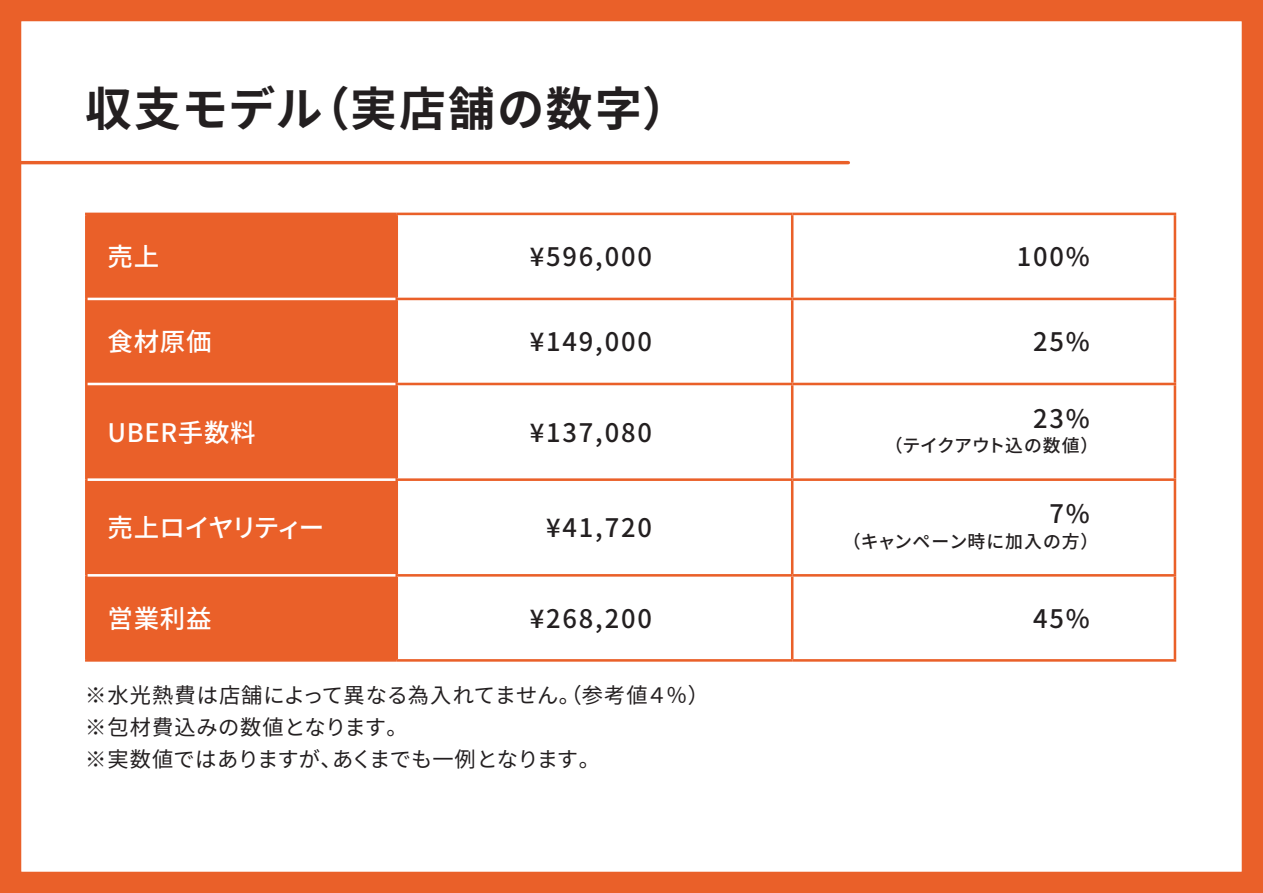
<style>
.page{position:relative;width:1263px;height:893px;background:#fff}
.page>*{position:absolute;margin:0;border:0;box-sizing:border-box;transform-origin:0 0}
.t1{font:700 46.8px "Source Han Sans";letter-spacing:.05em;color:#231f20}
.t2{font:500 25.5px "Source Han Sans";letter-spacing:.07em;color:#231f20}
.t3{font:500 25.5px "Source Han Sans";letter-spacing:.025em;color:#fff}
.t4{font:500 25.5px "Source Han Sans";letter-spacing:-.075em;color:#fff}
.t5{font:21.3px/32px "Source Han Sans";letter-spacing:.01em;color:#231f20}
.t6{font:500 17.85px "Source Han Sans";letter-spacing:.045em;color:#231f20}
.t7{font:500 17.85px "Source Han Sans";letter-spacing:-.01em;color:#231f20}
</style>
<div class="page">
<div style="left:0;top:0;width:1263px;height:893px;border:21px solid #ea6029"></div>
<hr style="left:0;top:161px;width:848px;height:3px;background:#ea6029">
<div style="left:88px;top:215px;width:307px;height:444px;background:#ea6029"></div>
<hr style="left:85px;top:213px;width:312px;height:2px;background:#ea6029">
<hr style="left:85px;top:215px;width:3px;height:84px;background:#ea6029">
<hr style="left:397px;top:213px;width:395px;height:2px;background:#ea6029">
<hr style="left:395px;top:215px;width:3px;height:83px;background:#ea6029">
<hr style="left:792px;top:213px;width:384px;height:2px;background:#ea6029">
<hr style="left:791px;top:215px;width:2px;height:83px;background:#ea6029">
<hr style="left:1174px;top:215px;width:2px;height:83px;background:#ea6029">
<hr style="left:85px;top:299px;width:3px;height:85px;background:#ea6029">
<hr style="left:395px;top:298px;width:397px;height:2px;background:#ea6029">
<hr style="left:395px;top:300px;width:3px;height:83px;background:#ea6029">
<hr style="left:792px;top:298px;width:384px;height:2px;background:#ea6029">
<hr style="left:791px;top:300px;width:2px;height:83px;background:#ea6029">
<hr style="left:1174px;top:300px;width:2px;height:83px;background:#ea6029">
<hr style="left:85px;top:384px;width:3px;height:96px;background:#ea6029">
<hr style="left:395px;top:383px;width:397px;height:2px;background:#ea6029">
<hr style="left:395px;top:385px;width:3px;height:93px;background:#ea6029">
<hr style="left:792px;top:383px;width:384px;height:2px;background:#ea6029">
<hr style="left:791px;top:385px;width:2px;height:93px;background:#ea6029">
<hr style="left:1174px;top:385px;width:2px;height:93px;background:#ea6029">
<hr style="left:85px;top:480px;width:3px;height:95px;background:#ea6029">
<hr style="left:395px;top:478px;width:397px;height:3px;background:#ea6029">
<hr style="left:395px;top:481px;width:3px;height:93px;background:#ea6029">
<hr style="left:792px;top:478px;width:384px;height:3px;background:#ea6029">
<hr style="left:791px;top:481px;width:2px;height:93px;background:#ea6029">
<hr style="left:1174px;top:481px;width:2px;height:93px;background:#ea6029">
<hr style="left:85px;top:575px;width:3px;height:84px;background:#ea6029">
<hr style="left:395px;top:574px;width:397px;height:3px;background:#ea6029">
<hr style="left:395px;top:577px;width:3px;height:82px;background:#ea6029">
<hr style="left:792px;top:574px;width:384px;height:3px;background:#ea6029">
<hr style="left:791px;top:577px;width:2px;height:82px;background:#ea6029">
<hr style="left:1174px;top:577px;width:2px;height:82px;background:#ea6029">
<hr style="left:85px;top:659px;width:312px;height:3px;background:#ea6029">
<hr style="left:397px;top:659px;width:395px;height:3px;background:#ea6029">
<hr style="left:792px;top:659px;width:384px;height:3px;background:#ea6029">
<hr style="left:88px;top:298px;width:307px;height:2px;background:#fff">
<hr style="left:88px;top:383px;width:307px;height:2px;background:#fff">
<hr style="left:88px;top:478px;width:307px;height:3px;background:#fff">
<hr style="left:88px;top:574px;width:307px;height:3px;background:#fff">
<h1 class="t1" style="left:85px;top:83px;width:605px">収支モデル（実店舗の数字）</h1>
<p class="t3" style="left:108px;top:242px;width:53px">売上</p>
<p class="t2" style="left:530px;top:242px;width:123px">¥596,000</p>
<p class="t2" style="left:1017px;top:242px;width:74px">100%</p>
<p class="t3" style="left:108px;top:327px;width:105px">食材原価</p>
<p class="t2" style="left:530px;top:327px;width:123px">¥149,000</p>
<p class="t2" style="left:1033px;top:327px;width:58px">25%</p>
<p class="t3" style="left:108px;top:418px;width:150px">UBER手数料</p>
<p class="t2" style="left:530px;top:418px;width:123px">¥137,080</p>
<p class="t4" style="left:108px;top:513px;width:218px">売上ロイヤリティー</p>
<p class="t2" style="left:546px;top:513px;width:107px">¥41,720</p>
<p class="t2" style="left:1033px;top:404px;width:58px">23%</p>
<p class="t7" style="left:885px;top:436px;width:215px">（テイクアウト込の数値）</p>
<p class="t2" style="left:1049px;top:500px;width:42px">7%</p>
<p class="t6" style="left:843px;top:531px;width:257px">（キャンペーン時に加入の方）</p>
<p class="t3" style="left:108px;top:604px;width:105px">営業利益</p>
<p class="t2" style="left:530px;top:604px;width:123px">¥268,200</p>
<p class="t2" style="left:1033px;top:604px;width:58px">45%</p>
<p class="t5" style="left:85px;top:680px;width:625px">※水光熱費は店舗によって異なる為入れてません。（参考値４％）※包材費込みの数値となります。<br>※実数値ではありますが、あくまでも一例となります。</p>
</div>
